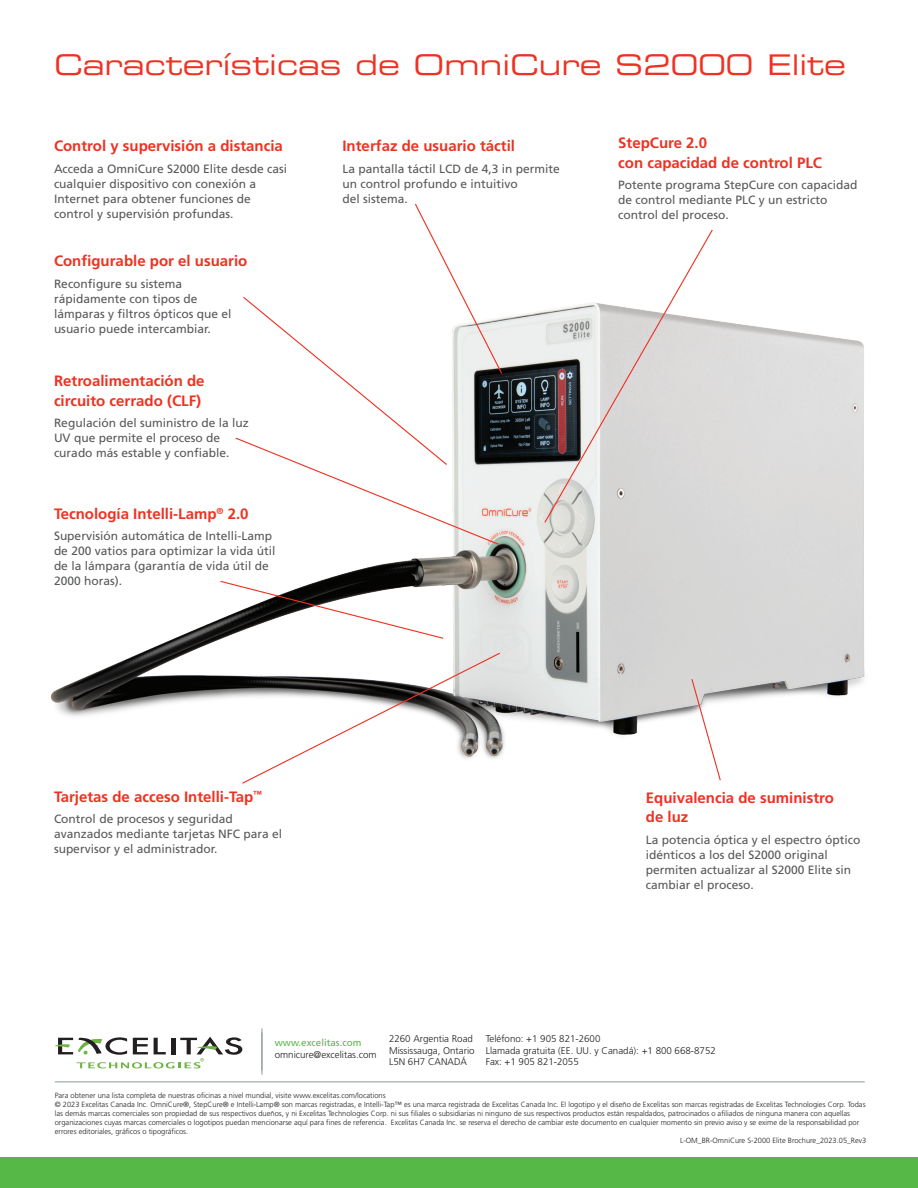
<style>
.page{position:relative;width:918px;height:1188px;background:#fff}
.page>*{position:absolute;margin:0;border:0;box-sizing:border-box;transform-origin:0 0}
.t1{font:28.5px "Eurostile LT Std Ex 2";color:#ef3122}
.sub_head{font:700 15px/19.5px "Frutiger LT Std";color:#ef3122}
.Body_1{font:12px/15px "Frutiger LT Std";color:#57585a}
.t2{font:300 9.75px/11.7px "Frutiger LT Std";color:#231f20}
.t3{font:9.75px "Frutiger LT Std";color:#56b947}
.t4{font:300 7.5px/9px "Frutiger LT Std";color:#231f20}
</style>
<div class="page">
<hr style="left:55px;top:1082px;width:810px;height:1px;background:#8b9b92">
<hr style="left:262px;top:1033px;width:1px;height:42px;background:#8b9b92">
<svg style="left:55px;top:1037px;width:187px;height:31px"></svg>
<hr style="left:262px;top:1028px;width:1px;height:42px;background:#8b9b92">
<div style="left:0;top:1158px;width:918px;height:30px;background:#56b947"></div>
<img style="left:50px;top:311px;width:815px;height:444px">
<svg style="left:543px;top:229px;width:171px;height:295px"></svg>
<svg style="left:234px;top:204px;width:269px;height:342px"></svg>
<svg style="left:691px;top:678px;width:31px;height:103px"></svg>
<svg style="left:241px;top:652px;width:260px;height:132px"></svg>
<svg style="left:219px;top:580px;width:226px;height:60px"></svg>
<p class="t1" style="left:54px;top:46px;width:793px">Características de OmniCure S2000 Elite</p>
<p class="sub_head" style="left:54px;top:137px;width:230px">Control y supervisión a distancia</p>
<p class="Body_1" style="left:54px;top:162px;width:235px">Acceda a OmniCure S2000 Elite desde casi cualquier dispositivo con conexión a Internet para obtener funciones de control y supervisión profundas.</p>
<p class="sub_head" style="left:54px;top:251px;width:195px">Configurable por el usuario</p>
<p class="Body_1" style="left:54px;top:276px;width:179px">Reconfigure su sistema rápidamente con tipos de lámparas y filtros ópticos que el usuario puede intercambiar.</p>
<p class="sub_head" style="left:54px;top:371px;width:152px">Retroalimentación de circuito cerrado (CLF)</p>
<p class="Body_1" style="left:54px;top:416px;width:196px">Regulación del suministro de la luz<br>UV que permite el proceso de curado más estable y confiable.</p>
<p class="sub_head" style="left:54px;top:504px;width:196px">Tecnología Intelli-Lamp<sup>®</sup> 2.0</p>
<p class="Body_1" style="left:54px;top:529px;width:223px">Supervisión automática de Intelli-Lamp de 200 vatios para optimizar la vida útil de la lámpara (garantía de vida útil de 2000 horas).</p>
<p class="sub_head" style="left:342px;top:137px;width:174px">Interfaz de usuario táctil</p>
<p class="Body_1" style="left:342px;top:162px;width:219px">La pantalla táctil LCD de 4,3 in permite un control profundo e intuitivo<br>del sistema.</p>
<p class="sub_head" style="left:618px;top:133px;width:205px">StepCure 2.0<br>con capacidad de control PLC</p>
<p class="Body_1" style="left:618px;top:178px;width:241px">Potente programa StepCure con capacidad de control mediante PLC y un estricto control del proceso.</p>
<p class="sub_head" style="left:54px;top:787px;width:209px">Tarjetas de acceso Intelli-Tap<sup>™</sup></p>
<p class="Body_1" style="left:54px;top:812px;width:230px">Control de procesos y seguridad avanzados mediante tarjetas NFC para el supervisor y el administrador.</p>
<p class="sub_head" style="left:646px;top:788px;width:190px">Equivalencia de suministro de luz</p>
<p class="Body_1" style="left:646px;top:832px;width:216px">La potencia óptica y el espectro óptico idénticos a los del S2000 original permiten actualizar al S2000 Elite sin cambiar el proceso.</p>
<p class="t2" style="left:486px;top:1033px;width:116px">Teléfono: +1 905 821-2600</p>
<p class="t2" style="left:486px;top:1045px;width:232px">Llamada gratuita (EE. UU. y Canadá): +1 800 668-8752</p>
<p class="t2" style="left:486px;top:1056px;width:95px">Fax: +1 905 821-2055</p>
<p class="t2" style="left:389px;top:1033px;width:87px">2260 Argentia Road<br>Mississauga, Ontario</p>
<p class="t2" style="left:389px;top:1056px;width:80px">L5N 6H7 CANADÁ</p>
<p class="t3" style="left:275px;top:1037px;width:88px">www.excelitas.com</p>
<p class="t2" style="left:275px;top:1049px;width:103px">omnicure@excelitas.com</p>
<p class="t4" style="left:55px;top:1091px;width:812px">Para obtener una lista completa de nuestras oficinas a nivel mundial, visite www.excelitas.com/locations<br>© 2023 Excelitas Canada Inc. OmniCure®, StepCure® e Intelli-Lamp® son marcas registradas, e Intelli-Tap™ es una marca registrada de Excelitas Canada Inc. El logotipo y el diseño de Excelitas son marcas registradas de Excelitas Technologies Corp. Todas las demás marcas comerciales son propiedad de sus respectivos dueños, y ni Excelitas Technologies Corp. ni sus filiales o subsidiarias ni ninguno de sus respectivos productos están respaldados, patrocinados o afiliados de ninguna manera con aquellas organizaciones cuyas marcas comerciales o logotipos puedan mencionarse aquí para fines de referencia. Excelitas Canada Inc. se reserva el derecho de cambiar este documento en cualquier momento sin previo aviso y se exime de la responsabilidad por errores editoriales, gráficos o tipográficos.</p>
<p class="t4" style="left:680px;top:1136px;width:188px">L-OM_BR-OmniCure S-2000 Elite Brochure_2023.05_Rev3</p>
</div>
